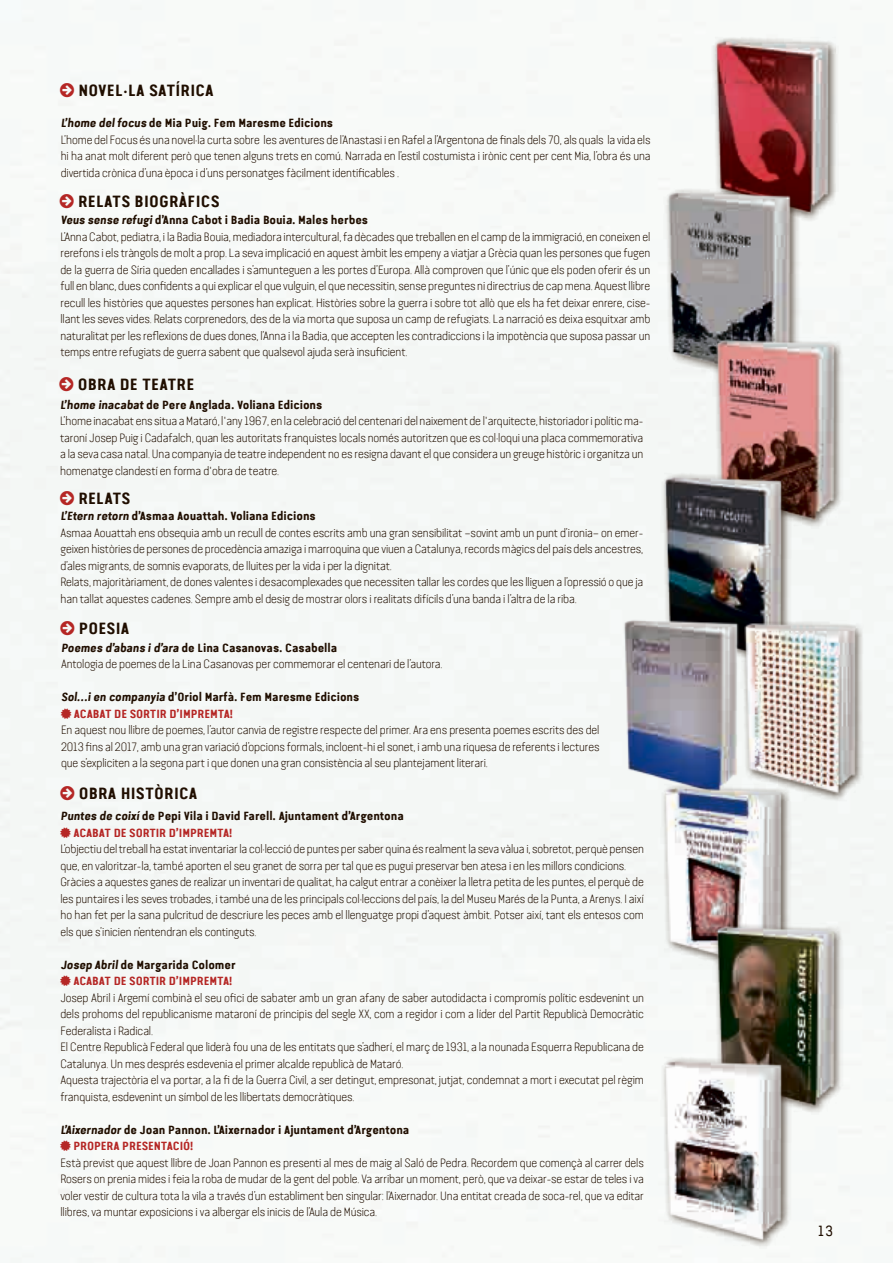
<style>
.page{position:relative;width:893px;height:1263px;background:#fff}
.page>*{position:absolute;margin:0;border:0;box-sizing:border-box;transform-origin:0 0}
.t1{font:700 16.5px "Van Condensed Pro";letter-spacing:.01em;color:#200e00}
.t2{font:15px "Van Pro Regular 3";color:#200e00}
.t3{font:300 12px/16.5px "Van Condensed Light Pro";letter-spacing:-.01em;color:#200e00;text-align:justify}
.t4{font:700 12px "Van Condensed Pro";letter-spacing:-.01em;color:#200e00}
.t5{font:700 12px "Van Condensed Pro";letter-spacing:-.01em;color:#b52725}
</style>
<div class="page">
<div style="left:711px;top:35px;width:127px;height:187px;background:#200e00;opacity:.75"></div>
<img style="left:714px;top:36px;width:119px;height:178px">
<div style="left:664px;top:187px;width:137px;height:202px;background:#200e00;opacity:.75"></div>
<img style="left:666px;top:188px;width:129px;height:192px">
<div style="left:713px;top:336px;width:131px;height:193px;background:#200e00;opacity:.75"></div>
<img style="left:716px;top:336px;width:123px;height:185px">
<div style="left:660px;top:472px;width:131px;height:193px;background:#200e00;opacity:.75"></div>
<img style="left:663px;top:472px;width:124px;height:147px">
<div style="left:741px;top:619px;width:124px;height:183px;background:#200e00;opacity:.75"></div>
<img style="left:743px;top:619px;width:117px;height:176px">
<img style="left:622px;top:616px;width:120px;height:179px">
<div style="left:660px;top:783px;width:131px;height:194px;background:#200e00;opacity:.75"></div>
<img style="left:663px;top:784px;width:124px;height:185px">
<div style="left:713px;top:922px;width:131px;height:193px;background:#200e00;opacity:.75"></div>
<img style="left:716px;top:922px;width:123px;height:185px">
<div style="left:660px;top:1056px;width:131px;height:193px;background:#200e00;opacity:.75"></div>
<img style="left:663px;top:1056px;width:124px;height:185px">
<svg style="left:60px;top:194px;width:14px;height:14px"></svg>
<svg style="left:60px;top:377px;width:14px;height:14px"></svg>
<svg style="left:60px;top:491px;width:14px;height:14px"></svg>
<svg style="left:60px;top:621px;width:14px;height:14px"></svg>
<svg style="left:60px;top:786px;width:14px;height:14px"></svg>
<svg style="left:60px;top:827px;width:11px;height:10px"></svg>
<svg style="left:60px;top:975px;width:11px;height:11px"></svg>
<h1 class="t1" style="left:78px;top:78px;width:137px">NOVEL·LA SATÍRICA</h1>
<p class="t4" style="left:61px;top:114px;width:274px">L’home delfocus de Mia Puig. Fem Maresme Edicions</p>
<p class="t3" style="left:61px;top:131px;width:591px">L’home del Focus és una novel·la curta sobre les aventures de l’Anastasi i en Rafel a l’Argentona de finals dels 70, als quals la vida els hi ha anat molt diferent però que tenen alguns trets en comú. Narrada en l’estil costumista i irònic cent per cent Mia, l’obra és una divertida crònica d’una època i d’uns personatges fàcilment identificables .</p>
<p class="t4" style="left:60px;top:211px;width:309px">Veus sense refugid’Anna Cabot i Badia Bouia. Males herbes</p>
<p class="t3" style="left:60px;top:228px;width:591px">L’Anna Cabot, pediatra, i la Badia Bouia, mediadora intercultural, fa dècades que treballen en el camp de la immigració, en coneixen el rerefons i els tràngols de molt a prop. La seva implicació en aquest àmbit les empeny a viatjar a Grècia quan les persones que fugen de la guerra de Síria queden encallades i s’amunteguen a les portes d’Europa. Allà comproven que l’únic que els poden oferir és un full en blanc, dues confidents a qui explicar el que vulguin, el que necessitin, sense preguntes ni directrius de cap mena. Aquest llibre recull les històries que aquestes persones han explicat. Històries sobre la guerra i sobre tot allò que els ha fet deixar enrere, cise&shy;llant les seves vides. Relats corprenedors, des de la via morta que suposa un camp de refugiats. La narració es deixa esquitxar amb naturalitat per les reflexions de dues dones, l’Anna i la Badia, que accepten les contradiccions i la impotència que suposa passar un temps entre refugiats de guerra sabent que qualsevol ajuda serà insuficient.</p>
<h1 class="t1" style="left:78px;top:189px;width:143px">RELATS BIOGRÀFICS</h1>
<h1 class="t1" style="left:78px;top:371px;width:118px">OBRA DE TEATRE</h1>
<p class="t4" style="left:60px;top:395px;width:264px">L’home inacabatde Pere Anglada. Voliana Edicions</p>
<p class="t3" style="left:60px;top:412px;width:585px">L’home inacabat ens situa a Mataró, l'any 1967, en la celebració del centenari del naixement de l'arquitecte, historiador i polític ma&shy;taroní Josep Puig i Cadafalch, quan les autoritats franquistes locals només autoritzen que es col·loqui una placa commemorativa a la seva casa natal. Una companyia de teatre independent no es resigna davant el que considera un greuge històric i organitza un homenatge clandestí en forma d'obra de teatre.</p>
<p class="t4" style="left:60px;top:507px;width:257px">L’Etern retorn d’Asmaa Aouattah. Voliana Edicions</p>
<p class="t3" style="left:60px;top:524px;width:584px;text-align:left">Asmaa Aouattah ens obsequia amb un recull de contes escrits amb una gran sensibilitat –sovint amb un punt d’ironia– on emer&shy;geixen històries de persones de procedència amaziga i marroquina que viuen a Catalunya, records màgics del país dels ancestres, d’ales migrants, de somnis evaporats, de lluites per la vida i per la dignitat.<br>Relats, majoritàriament, de dones valentes i desacomplexades que necessiten tallar les cordes que les lliguen a l’opressió o que ja han tallat aquestes cadenes. Sempre amb el desig de mostrar olors i realitats difícils d’una banda i l’altra de la riba.</p>
<p class="t4" style="left:61px;top:638px;width:278px">Poemes d’abans id’ara de Lina Casanovas. Casabella</p>
<p class="t3" style="left:61px;top:656px;width:383px">Antologia de poemes de la Lina Casanovas per commemorar el centenari de l’autora.</p>
<p class="t4" style="left:61px;top:688px;width:300px">Sol…ien companyia d’Oriol Marfà. Fem Maresme Edicions</p>
<p class="t5" style="left:74px;top:704px;width:160px">ACABAT DE SORTIR D’IMPREMTA!</p>
<p class="t3" style="left:61px;top:722px;width:540px">En aquest nou llibre de poemes, l’autor canvia de registre respecte del primer. Ara ens presenta poemes escrits des del 2013 fins al 2017, amb una gran variació d’opcions formals, incloent-hi el sonet, i amb una riquesa de referents i lectures que s’expliciten a la segona part i que donen una gran consistència al seu plantejament literari.</p>
<h1 class="t1" style="left:78px;top:486px;width:54px">RELATS</h1>
<h1 class="t1" style="left:79px;top:615px;width:52px">POESIA</h1>
<h1 class="t1" style="left:79px;top:780px;width:120px">OBRA HISTÒRICA</h1>
<p class="t4" style="left:60px;top:806px;width:345px">Puntes de coixíde Pepi Vila i David Farell. Ajuntament d’Argentona</p>
<p class="t5" style="left:73px;top:823px;width:160px">ACABAT DE SORTIR D’IMPREMTA!</p>
<p class="t3" style="left:60px;top:840px;width:585px;text-align:left">L’objectiu del treball ha estat inventariar la col·lecció de puntes per saber quina és realment la seva vàlua i, sobretot, perquè pensen que, en valoritzar-la, també aporten el seu granet de sorra per tal que es pugui preservar ben atesa i en les millors condicions.<br>Gràcies a aquestes ganes de realizar un inventari de qualitat, ha calgut entrar a conèixer la lletra petita de les puntes, el perquè de les puntaires i les seves trobades, i també una de les principals col·leccions del país, la del Museu Marés de la Punta, a Arenys. I així ho han fet per la sana pulcritud de descriure les peces amb el llenguatge propi d’aquest àmbit. Potser així, tant els entesos com els que s’inicien n’entendran els continguts.</p>
<p class="t4" style="left:60px;top:955px;width:177px">Josep Abrilde Margarida Colomer</p>
<p class="t5" style="left:73px;top:971px;width:160px">ACABAT DE SORTIR D’IMPREMTA!</p>
<p class="t3" style="left:60px;top:989px;width:585px;text-align:left">Josep Abril i Argemí combinà el seu ofici de sabater amb un gran afany de saber autodidacta i compromís polític esdevenint un dels prohoms del republicanisme mataroní de principis del segle XX, com a regidor i com a líder del Partit Republicà Democràtic Federalista i Radical.<br>El Centre Republicà Federal que liderà fou una de les entitats que s’adherí, el març de 1931, a la nounada Esquerra Republicana de Catalunya. Un mes després esdevenia el primer alcalde republicà de Mataró.<br>Aquesta trajectòria el va portar, a la fi de la Guerra Civil, a ser detingut, empresonat, jutjat, condemnat a mort i executat pel règim franquista, esdevenint un símbol de les llibertats democràtiques.</p>
<p class="t4" style="left:60px;top:1120px;width:350px">L’Aixernador de Joan Pannon. L’Aixernador i Ajuntament d’Argentona</p>
<p class="t5" style="left:73px;top:1136px;width:121px">PROPERA PRESENTACIÓ!</p>
<p class="t3" style="left:60px;top:1154px;width:585px">Està previst que aquest llibre de Joan Pannon es presenti al mes de maig al Saló de Pedra. Recordem que començà al carrer dels Rosers on prenia mides i feia la roba de mudar de la gent del poble. Va arribar un moment, però, que va deixar-se estar de teles i va voler vestir de cultura tota la vila a través d’un establiment ben singular: l’Aixernador. Una entitat creada de soca-rel, que va editar llibres, va muntar exposicions i va albergar els inicis de l’Aula de Música.</p>
<p class="t2" style="left:818px;top:1220px;width:16px">13</p>
</div>
